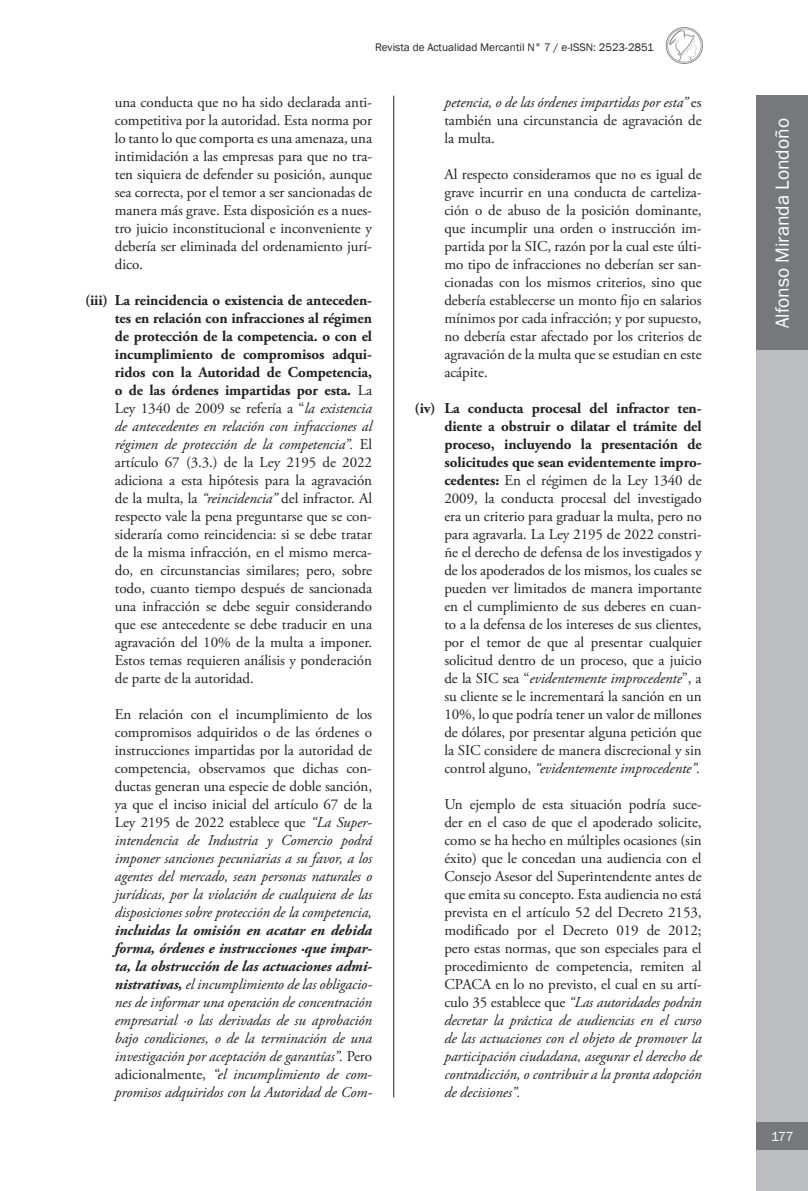
<style>
.page{position:relative;width:808px;height:1191px;background:#fff}
.page>*{position:absolute;margin:0;border:0;box-sizing:border-box;transform-origin:0 0}
.t1{font:19.5px "Franklin Gothic";color:#fff}
.t2{font:15px/18px "Adobe Garamond Pro";letter-spacing:-.005em;color:#231f20;text-align:justify}
.t3{font:italic 15px/18px "Adobe Garamond Pro";letter-spacing:-.005em;color:#231f20;text-align:justify}
.t4{font:13.5px "Franklin Gothic";color:#fff}
.t5{font:11.25px "Franklin Gothic";color:#231f20}
.s1{font-weight:700}
.s2{font-style:italic}
.s3{font-style:normal}
</style>
<div class="page">
<hr style="left:393px;top:96px;width:1px;height:1001px;background:#231f20">
<div style="left:757px;top:96px;width:51px;height:255px;background:#76787b"></div>
<div style="left:757px;top:351px;width:51px;height:840px;background:#bcbdc0"></div>
<div style="left:757px;top:1122px;width:51px;height:27px;background:#76787b"></div>
<img style="left:665px;top:27px;width:38px;height:36px">
<p class="t5" style="left:375px;top:40px;width:280px">Revista de Actualidad Mercantil N° 7 / e-ISSN: 2523-2851</p>
<p class="t2" style="left:115px;top:93px;width:259px">una conducta que no ha sido declarada anti&shy;competitiva por la autoridad. Esta norma por lo tanto lo que comporta es una amenaza, una intimidación a las empresas para que no tra&shy;ten siquiera de defender su posición, aunque sea correcta, por el temor a ser sancionadas de manera más grave. Esta disposición es a nues&shy;tro juicio inconstitucional e inconveniente y debería ser eliminada del ordenamiento jurí&shy;dico.</p>
<p class="t2" style="left:115px;top:291px;width:259px;text-indent:-30px"><span class="s1">(iii) La reincidencia o existencia de anteceden&shy;tes en relación con infracciones al régimen de protección de la competencia. o con el incumplimiento de compromisos adqui&shy;ridos con la Autoridad de Competencia, o de las órdenes impartidas por esta.</span> La Ley 1340 de 2009 se refería a “<span class="s2">la existencia de antecedentes en relación con infracciones al régimen de protección de la competencia”.</span> El artículo 67 (3.3.) de la Ley 2195 de 2022 adiciona a esta hipótesis para la agravación de la multa, la <span class="s2">“reincidencia”</span> del infractor. Al respecto vale la pena preguntarse que se con&shy;sideraría como reincidencia: si se debe tratar de la misma infracción, en el mismo merca&shy;do, en circunstancias similares; pero, sobre todo, cuanto tiempo después de sancionada una infracción se debe seguir considerando que ese antecedente se debe traducir en una agravación del 10% de la multa a imponer.<br>Estos temas requieren análisis y ponderación de parte de la autoridad.</p>
<p class="t2" style="left:115px;top:705px;width:259px">En relación con el incumplimiento de los compromisos adquiridos o de las órdenes o instrucciones impartidas por la autoridad de competencia, observamos que dichas con&shy;ductas generan una especie de doble sanción, ya que el inciso inicial del artículo 67 de la Ley 2195 de 2022 establece que <span class="s2">“La Super&shy;intendencia de Industria y Comercio podrá imponer sanciones pecuniarias a su favor, a los agentes del mercado, sean personas naturales o jurídicas, por la violación de cualquiera de las disposiciones sobre protección de la competencia,</span></p>
<p class="t3" style="left:115px;top:921px;width:259px"><span class="s1">incluidas la omisión en acatar en debida forma, órdenes e instrucciones ·que impar&shy;ta, la obstrucción de las actuaciones admi&shy;nistrativas,</span> el incumplimiento de las obligacio&shy;nes de informar una operación de concentración empresarial ·o las derivadas de su aprobación bajo condiciones, o de la terminación de una investigación por aceptación de garantías”. <span class="s3">Pero adicionalmente,</span> “el incumplimiento de com&shy;promisos adquiridos con la Autoridad de Com-</p>
<p class="t2" style="left:444px;top:93px;width:259px"><span class="s2">petencia, o de las órdenes impartidas por esta”</span> es también una circunstancia de agravación de la multa.</p>
<p class="t2" style="left:444px;top:165px;width:259px">Al respecto consideramos que no es igual de grave incurrir en una conducta de carteliza&shy;ción o de abuso de la posición dominante, que incumplir una orden o instrucción im&shy;partida por la SIC, razón por la cual este últi&shy;mo tipo de infracciones no deberían ser san&shy;cionadas con los mismos criterios, sino que debería establecerse un monto fijo en salarios mínimos por cada infracción; y por supuesto, no debería estar afectado por los criterios de agravación de la multa que se estudian en este acápite.</p>
<p class="t2" style="left:444px;top:399px;width:259px;text-indent:-30px"><span class="s1">(iv) La conducta procesal del infractor ten&shy;diente a obstruir o dilatar el trámite del proceso, incluyendo la presentación de solicitudes que sean evidentemente impro&shy;cedentes:</span> En el régimen de la Ley 1340 de 2009, la conducta procesal del investigado era un criterio para graduar la multa, pero no para agravarla. La Ley 2195 de 2022 constri&shy;ñe el derecho de defensa de los investigados y de los apoderados de los mismos, los cuales se pueden ver limitados de manera importante en el cumplimiento de sus deberes en cuan&shy;to a la defensa de los intereses de sus clientes, por el temor de que al presentar cualquier solicitud dentro de un proceso, que a juicio de la SIC sea “<span class="s2">evidentemente improcedente</span>”, a su cliente se le incrementará la sanción en un 10%, lo que podría tener un valor de millones de dólares, por presentar alguna petición que la SIC considere de manera discrecional y sin control alguno, <span class="s2">“evidentemente improcedente”.</span></p>
<p class="t2" style="left:444px;top:795px;width:259px">Un ejemplo de esta situación podría suce&shy;der en el caso de que el apoderado solicite, como se ha hecho en múltiples ocasiones (sin éxito) que le concedan una audiencia con el Consejo Asesor del Superintendente antes de que emita su concepto. Esta audiencia no está prevista en el artículo 52 del Decreto 2153, modificado por el Decreto 019 de 2012; pero estas normas, que son especiales para el procedimiento de competencia, remiten al CPACA en lo no previsto, el cual en su artí&shy;culo 35 establece que <span class="s2">“Las autoridades podrán decretar la práctica de audiencias en el curso de las actuaciones con el objeto de promover la participación ciudadana, asegurar el derecho de contradicción, o contribuir a la pronta adopción de decisiones”.</span></p>
<h1 class="t1" style="left:770px;top:328px;width:212px;rotate:-90deg">Alfonso Miranda Londoño</h1>
<p class="t4" style="left:771px;top:1127px;width:24px">177</p>
</div>
